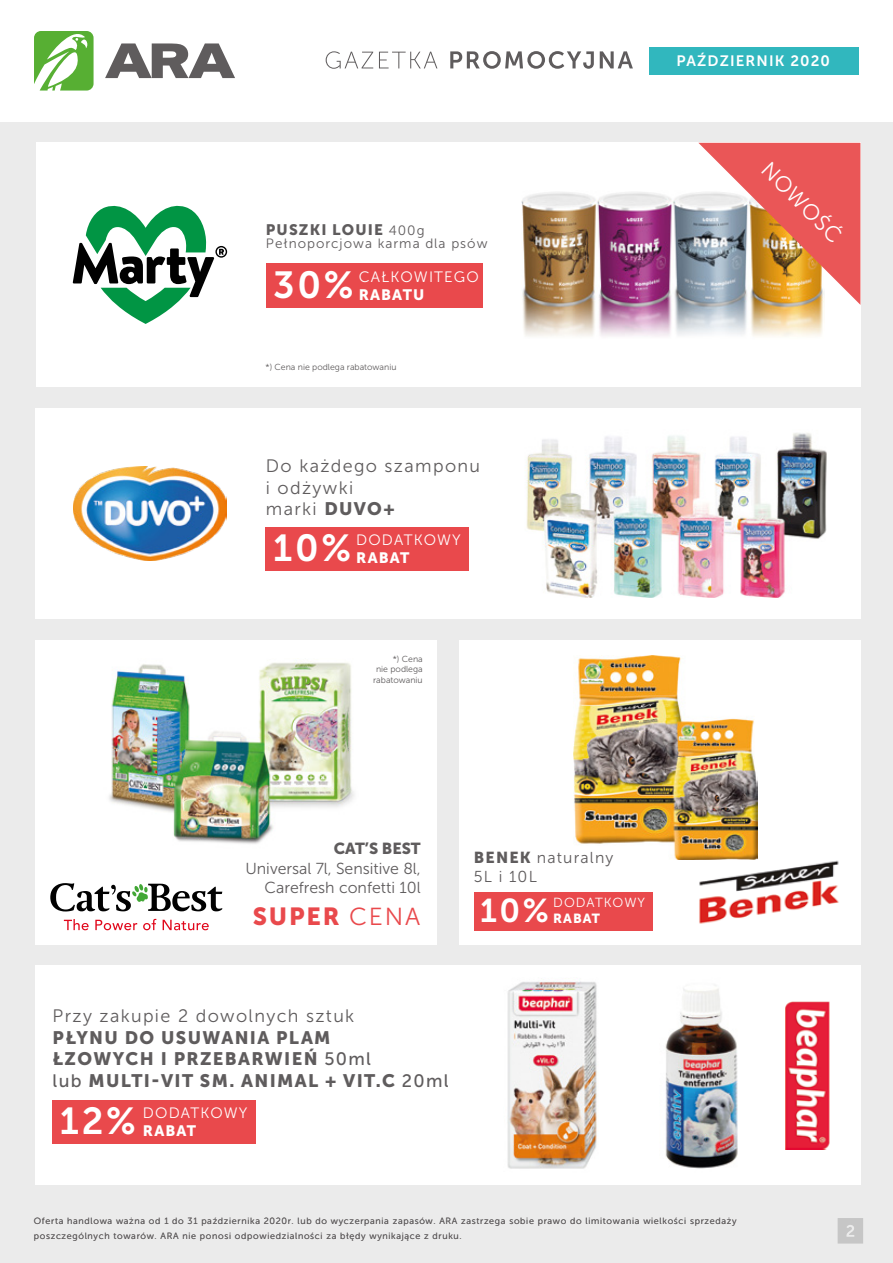
<style>
.page{position:relative;width:893px;height:1263px;background:#ebebeb}
.page>*{position:absolute;margin:0;border:0;box-sizing:border-box;transform-origin:0 0}
.t1{font:37.65px "Museo Sans 700";color:#fff}
.t2{font:37.5px "Museo Sans 700";color:#fff}
.t3{font:33px "Museo Sans 700";color:#fff}
.t4{font:24.6px "Museo Sans 900";letter-spacing:.075em;color:#e9494c}
.t5{font:21.9px "Museo Sans 300";color:#fff}
.t6{font:18px/21.6px "Museo Sans 900";letter-spacing:.075em;color:#5f5c5d}
.t7{font:18px/21.6px "Museo Sans 300";letter-spacing:.075em;color:#5f5c5d}
.t8{font:15.9px/19px "Museo Sans 300";color:#5f5c5d;text-align:right}
.t9{font:15.9px "Museo Sans 900";color:#5f5c5d}
.t10{font:15.75px/19px "Museo Sans 300";letter-spacing:.075em;color:#5f5c5d}
.t11{font:15.15px "Museo Sans 900";letter-spacing:.075em;color:#5f5c5d}
.t12{font:15px "Museo Sans 300";letter-spacing:.075em;color:#fff}
.t13{font:15px "Museo Sans 700";letter-spacing:.075em;color:#fff}
.t14{font:15px "Museo Sans 900";letter-spacing:.075em;color:#fff}
.t15{font:13.5px "Museo Sans 300";letter-spacing:.075em;color:#5f5c5d}
.t16{font:13.2px "Museo Sans 300";letter-spacing:.075em;color:#fff}
.t17{font:13.2px "Museo Sans 900";letter-spacing:.075em;color:#fff}
.t18{font:9px/15px "Museo Sans 300";letter-spacing:.075em;color:#5f5c5d}
.t19{font:8.7px/10.5px "Museo Sans 300";color:#5f5c5d;text-align:right}
.s1{font-family:"Museo Sans 300";font-size:13.5px}
.s2{font-family:"Museo Sans 900"}
.s3{font-family:"Museo Sans 300"}
.s4{font-family:"Museo Sans 500"}
</style>
<div class="page">
<div style="left:0;top:0;width:893px;height:122px;background:#fff"></div>
<svg style="left:34px;top:31px;width:60px;height:60px"></svg>
<svg style="left:105px;top:43px;width:130px;height:35px"></svg>
<svg style="left:326px;top:51px;width:47px;height:18px"></svg>
<svg style="left:379px;top:52px;width:58px;height:16px"></svg>
<svg style="left:450px;top:51px;width:144px;height:18px"></svg>
<svg style="left:600px;top:51px;width:33px;height:17px"></svg>
<svg style="left:838px;top:1218px;width:25px;height:25px"></svg>
<div style="left:36px;top:965px;width:825px;height:220px;background:#fff"></div>
<div style="left:35px;top:408px;width:825px;height:211px;background:#fff"></div>
<div style="left:53px;top:1100px;width:203px;height:43px;background:#e9494c"></div>
<img style="left:786px;top:1001px;width:44px;height:148px">
<div style="left:649px;top:47px;width:210px;height:28px;background:#31b7be"></div>
<div style="left:266px;top:527px;width:203px;height:44px;background:#e9494c"></div>
<img style="left:526px;top:433px;width:301px;height:165px">
<img style="left:74px;top:467px;width:152px;height:94px">
<img style="left:507px;top:981px;width:231px;height:188px">
<div style="left:459px;top:640px;width:402px;height:305px;background:#fff"></div>
<div style="left:35px;top:640px;width:402px;height:305px;background:#fff"></div>
<img style="left:109px;top:662px;width:245px;height:182px">
<svg style="left:64px;top:919px;width:145px;height:11px"></svg>
<svg style="left:50px;top:883px;width:172px;height:28px"></svg>
<img style="left:692px;top:853px;width:147px;height:71px">
<img style="left:573px;top:655px;width:184px;height:204px">
<div style="left:474px;top:892px;width:178px;height:38px;background:#e9494c"></div>
<div style="left:36px;top:143px;width:824px;height:244px;background:#fff"></div>
<img style="left:521px;top:192px;width:302px;height:145px">
<img style="left:698px;top:143px;width:162px;height:162px">
<svg style="left:73px;top:206px;width:154px;height:118px"></svg>
<div style="left:266px;top:264px;width:217px;height:44px;background:#e9494c"></div>
<h3 class="t11" style="left:266px;top:221px;width:160px">PUSZKI LOUIE <span class="s1">400g</span></h3>
<h3 class="t15" style="left:266px;top:236px;width:223px">Pełnoporcjowa karma dla psów</h3>
<h1 class="t1" style="left:273px;top:264px;width:82px">30%</h1>
<h3 class="t12" style="left:359px;top:268px;width:122px">CAŁKOWITEGO</h3>
<h3 class="t14" style="left:359px;top:286px;width:67px">RABATU</h3>
<p class="t19" style="left:266px;top:362px;width:132px">*) Cena nie podlega rabatowaniu</p>
<h3 class="t7" style="left:266px;top:455px;width:216px">Do każdego szamponu i odżywki<br>marki <span class="s2">DUVO+</span></h3>
<h2 class="t2" style="left:273px;top:527px;width:80px">10%</h2>
<h3 class="t12" style="left:356px;top:531px;width:106px">DODATKOWY</h3>
<h3 class="t14" style="left:356px;top:549px;width:55px">RABAT</h3>
<p class="t19" style="left:373px;top:654px;width:51px">*) Cena<br>nie podlega rabatowaniu</p>
<h3 class="t13" style="left:676px;top:52px;width:155px">PAŹDZIERNIK 2020</h3>
<h3 class="t13" style="left:690px;top:52px;width:128px">MAJ-CZERWIEC</h3>
<h3 class="t5" style="left:773px;top:158px;width:105px;rotate:45deg">NOWOŚĆ</h3>
<h3 class="t9" style="left:334px;top:840px;width:88px">CAT’S BEST</h3>
<h3 class="t8" style="left:245px;top:859px;width:177px">Universal 7l, Sensitive 8l,<br>Carefresh confetti 10l</h3>
<h3 class="t4" style="left:253px;top:902px;width:169px">SUPER <span class="s3">CENA</span></h3>
<h3 class="t10" style="left:474px;top:848px;width:141px"><span class="s2">BENEK</span> naturalny<br>5L i 10L</h3>
<h3 class="t3" style="left:480px;top:892px;width:70px">10%</h3>
<h3 class="t16" style="left:553px;top:896px;width:93px">DODATKOWY</h3>
<h3 class="t17" style="left:553px;top:911px;width:48px">RABAT</h3>
<h3 class="t7" style="left:53px;top:1005px;width:303px">Przy zakupie 2 dowolnych sztuk</h3>
<h3 class="t6" style="left:53px;top:1026px;width:397px">PŁYNU DO USUWANIA PLAM<br>ŁZOWYCH I PRZEBARWIEŃ <span class="s4">50ml<br>lub</span> MULTI-VIT SM. ANIMAL + VIT.C <span class="s4">20ml</span></h3>
<h2 class="t2" style="left:60px;top:1100px;width:78px">12%</h2>
<h3 class="t12" style="left:143px;top:1104px;width:106px">DODATKOWY</h3>
<h3 class="t14" style="left:143px;top:1122px;width:55px">RABAT</h3>
<p class="t18" style="left:34px;top:1214px;width:704px">Oferta handlowa ważna od 1 do 31 października 2020r. lub do wyczerpania zapasów. ARA zastrzega sobie prawo do limitowania wielkości sprzedaży poszczególnych towarów. ARA nie ponosi odpowiedzialności za błędy wynikające z druku.</p>
</div>
